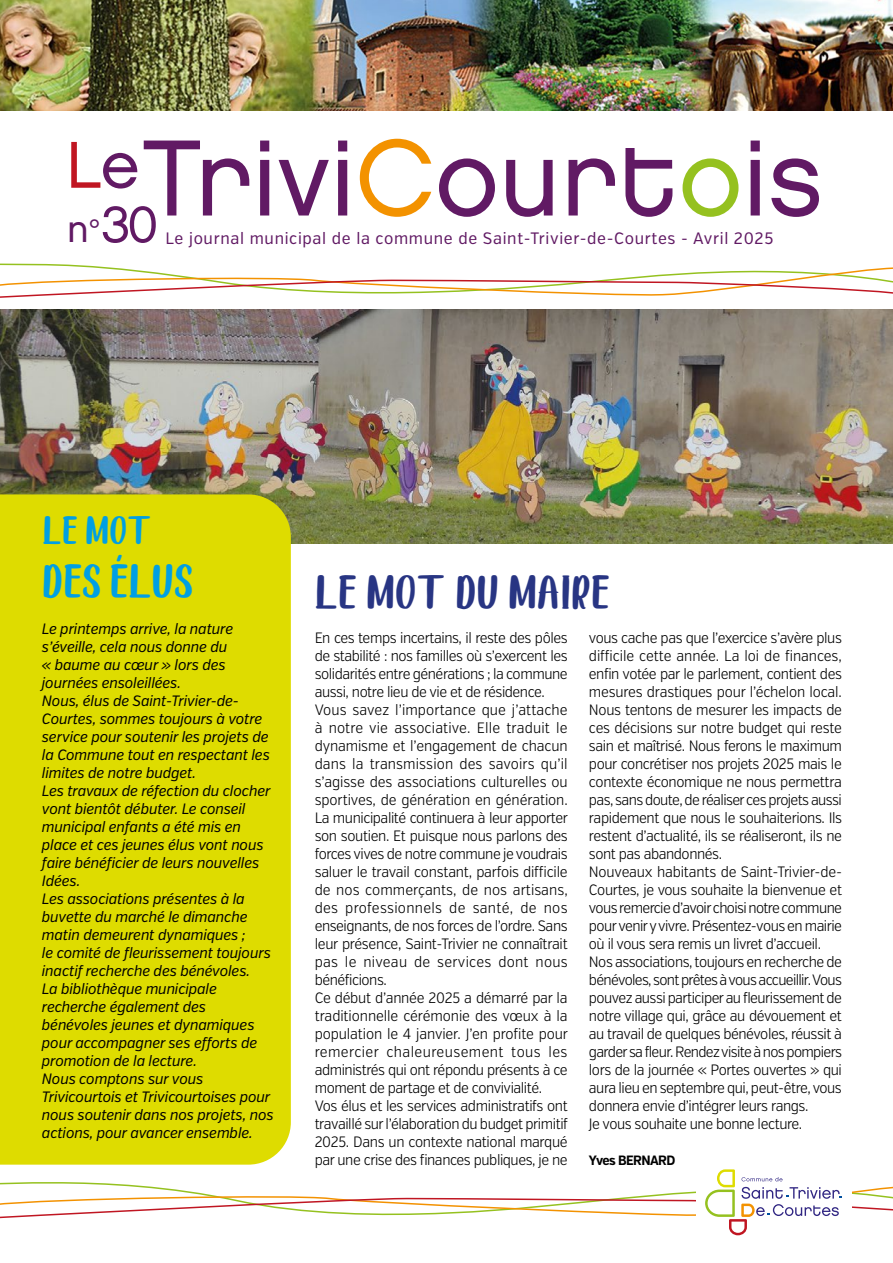
<style>
.page{position:relative;width:893px;height:1263px;background:#fff}
.page>*{position:absolute;margin:0;border:0;box-sizing:border-box;transform-origin:0 0}
.t1{font:108px "Chalet London Nineteen Eighty";color:#611a64}
.t2{font:66px "Chalet London Nineteen Eighty";color:#c01622}
.t3{font:51px "Chalet London Nineteen Eighty";color:#611a64}
.t4{font:45px "Chocolate DRINK DEMO";letter-spacing:.01em;color:#283583}
.t5{font:45px "Chocolate DRINK DEMO";letter-spacing:.01em;color:#009fe3}
.t6{font:37.5px "Chocolate DRINK DEMO";color:#009fe3}
.t7{font:16.5px "Verb Cond";letter-spacing:.04em;color:#611a64}
.t8{font:300 15px/18px "Verb Cond";letter-spacing:-.03em;color:#000}
.t9{font:italic 15px/18px "Verb Cond";letter-spacing:-.01em;color:#000}
.t10{font:700 13.5px "Verb Cond";letter-spacing:-.04em;color:#000}
.s1{color:#f39200}
.s2{color:#95c11f}
.s3{color:#611a64}
.s4{font-size:37.95px}
.s5{font-size:28.5px}
</style>
<div class="page">
<svg style="left:0;top:1169px;width:893px;height:66px"></svg>
<svg style="left:0;top:263px;width:893px;height:35px"></svg>
<img style="left:0;top:0;width:893px;height:110px">
<img style="left:0;top:309px;width:893px;height:234px">
<div style="left:0;top:494px;width:291px;height:670px;background:#dedc00"></div>
<h1 class="t1" style="left:142px;top:112px;width:682px">Trivi<span class="s1">C</span>ourt<span class="s2">o</span>is</h1>
<h2 class="t2" style="left:66px;top:124px;width:75px">L<span class="s3">e</span></h2>
<h3 class="t3" style="left:67px;top:193px;width:92px"><span class="s4">n</span><span class="s5">°</span>30</h3>
<p class="t7" style="left:166px;top:228px;width:609px">Le journal municipal de la commune de Saint-Trivier-de-Courtes - Avril 2025</p>
<h3 class="t6" style="left:43px;top:507px;width:103px">LE MOT</h3>
<h3 class="t5" style="left:43px;top:553px;width:152px">DES ÉLUS</h3>
<p class="t9" style="left:42px;top:620px;width:233px">Le printemps arrive, la nature s’éveille, cela nous donne du<br>« baume au cœur » lors des journées ensoleillées.<br>Nous, élus de Saint-Trivier-de-<br>Courtes, sommes toujours à votre service pour soutenir les projets de la Commune tout en respectant les limites de notre budget.<br>Les travaux de réfection du clocher vont bientôt débuter. Le conseil municipal enfants a été mis en place et ces jeunes élus vont nous faire bénéficier de leurs nouvelles<br>Idées.<br>Les associations présentes à la buvette du marché le dimanche matin demeurent dynamiques ;<br>le comité de fleurissement toujours inactif recherche des bénévoles.<br>La bibliothèque municipale recherche également des bénévoles jeunes et dynamiques pour accompagner ses efforts de promotion de la lecture.<br>Nous comptons sur vous<br>Trivicourtois et Trivicourtoises pour nous soutenir dans nos projets, nos actions, pour avancer ensemble.</p>
<h3 class="t4" style="left:315px;top:565px;width:296px">LE MOT DU MAIRE</h3>
<p class="t8" style="left:315px;top:629px;width:255px">En ces temps incertains, il reste des pôles de stabilité : nos familles où s’exercent les solidarités entre générations ; la commune aussi, notre lieu de vie et de résidence.<br>Vous savez l’importance que j’attache à notre vie associative. Elle traduit le dynamisme et l’engagement de chacun dans la transmission des savoirs qu’il s’agisse des associations culturelles ou sportives, de génération en génération.<br>La municipalité continuera à leur apporter son soutien. Et puisque nous parlons des forces vives de notre commune je voudrais saluer le travail constant, parfois difficile de nos commerçants, de nos artisans, des professionnels de santé, de nos enseignants, de nos forces de l’ordre. Sans leur présence, Saint-Trivier ne connaîtrait pas le niveau de services dont nous bénéficions.<br>Ce début d’année 2025 a démarré par la traditionnelle cérémonie des vœux à la population le 4 janvier. J’en profite pour remercier chaleureusement tous les administrés qui ont répondu présents à ce moment de partage et de convivialité.<br>Vos élus et les services administratifs ont travaillé sur l’élaboration du budget primitif 2025. Dans un contexte national marqué par une crise des finances publiques, je ne</p>
<p class="t8" style="left:589px;top:629px;width:255px">vous cache pas que l’exercice s’avère plus difficile cette année. La loi de finances, enfin votée par le parlement, contient des mesures drastiques pour l’échelon local.<br>Nous tentons de mesurer les impacts de ces décisions sur notre budget qui reste sain et maîtrisé. Nous ferons le maximum pour concrétiser nos projets 2025 mais le contexte économique ne nous permettra pas, sans doute, de réaliser ces projets aussi rapidement que nous le souhaiterions. Ils restent d’actualité, ils se réaliseront, ils ne sont pas abandonnés.<br>Nouveaux habitants de Saint-Trivier-de-Courtes, je vous souhaite la bienvenue et vous remercie d’avoir choisi notre commune pour venir y vivre. Présentez-vous en mairie où il vous sera remis un livret d’accueil.<br>Nos associations, toujours en recherche de bénévoles, sont prêtes à vous accueillir. Vous pouvez aussi participer au fleurissement de notre village qui, grâce au dévouement et au travail de quelques bénévoles, réussit à garder sa fleur. Rendez visite à nos pompiers lors de la journée « Portes ouvertes » qui aura lieu en septembre qui, peut-être, vous donnera envie d’intégrer leurs rangs.<br>Je vous souhaite une bonne lecture.</p>
<p class="t10" style="left:589px;top:1152px;width:88px">Yves BERNARD</p>
</div>
